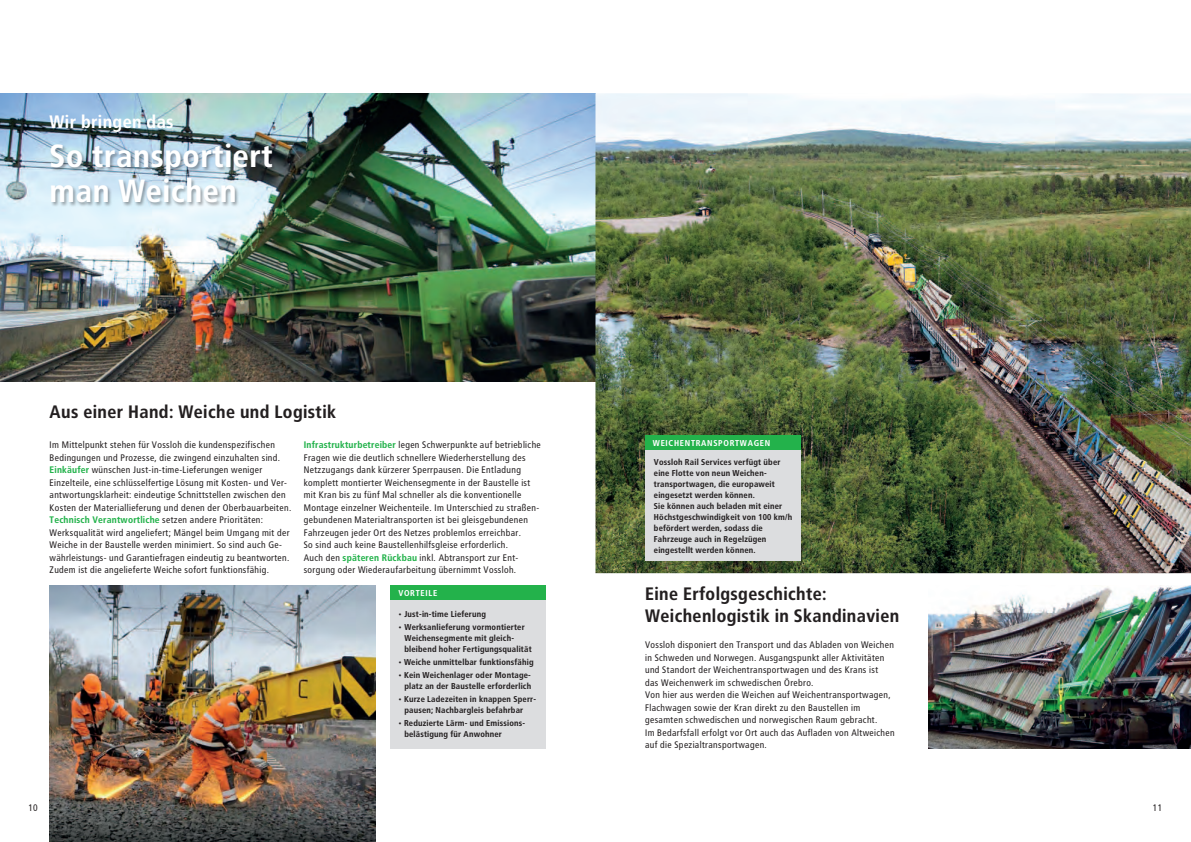
<style>
.page{position:relative;width:1191px;height:842px;background:#fff}
.page>*{position:absolute;margin:0;border:0;box-sizing:border-box;transform-origin:0 0}
.t1{font:700 32px/35px "Transit";color:#fff}
.t2{font:700 18px/22px "Transit";color:#231f20}
.t3{font:700 18px "Transit";color:#fff}
.t4{font:9.5px/12.5px "Transit";color:#231f20}
.t5{font:700 8.5px/11px "Transit";color:#231f20}
.t6{font:700 8.5px "Transit";letter-spacing:.06em;color:#fff}
.s1{font-weight:700;color:#23b24b}
</style>
<div class="page">
<img style="left:0;top:94px;width:595px;height:287px">
<img style="left:50px;top:586px;width:326px;height:256px">
<div style="left:390px;top:592px;width:156px;height:156px;background:#dcdddf"></div>
<div style="left:390px;top:586px;width:156px;height:14px;background:#23b24b"></div>
<div style="left:50px;top:143px;width:227px;height:64px;background:#231f20;opacity:.4"></div>
<img style="left:595px;top:93px;width:596px;height:480px">
<div style="left:645px;top:447px;width:156px;height:114px;background:#dcdddf"></div>
<div style="left:645px;top:435px;width:156px;height:15px;background:#23b24b"></div>
<img style="left:928px;top:586px;width:263px;height:162px">
<h2 class="t3" style="left:50px;top:111px;width:126px">Wir bringen das</h2>
<h1 class="t1" style="left:50px;top:139px;width:225px">So transportiert man Weichen</h1>
<h2 class="t2" style="left:50px;top:401px;width:288px">Aus einer Hand: Weiche und Logistik</h2>
<p class="t4" style="left:50px;top:438px;width:243px">Im Mittelpunkt stehen für Vossloh die kundenspezifischen Bedingungen und Prozesse, die zwingend einzuhalten sind.<br><span class="s1">Einkäufer</span> wünschen Just-in-time-Lieferungen weniger Einzelteile, eine schlüsselfertige Lösung mit Kosten- und Ver&shy;antwortungsklarheit: eindeutige Schnittstellen zwischen den Kosten der Materiallieferung und denen der Oberbauarbeiten.<br><span class="s1">Technisch Verantwortliche</span> setzen andere Prioritäten:<br>Werksqualität wird angeliefert; Mängel beim Umgang mit der Weiche in der Baustelle werden minimiert. So sind auch Ge&shy;währleistungs- und Garantiefragen eindeutig zu beantworten.<br>Zudem ist die angelieferte Weiche sofort funktionsfähig.</p>
<p class="t4" style="left:304px;top:438px;width:239px"><span class="s1">I nfrastrukturbetreiber</span> legen Schwerpunkte auf betriebliche Fragen wie die deutlich schnellere Wiederherstellung des Netzzugangs dank kürzerer Sperrpausen. Die Entladung komplett montierter Weichensegmente in der Baustelle ist mit Kran bis zu fünf Mal schneller als die konventionelle Montage einzelner Weichenteile. Im Unterschied zu straßen&shy;gebundenen Materialtransporten ist bei gleisgebundenen Fahrzeugen jeder Ort des Netzes problemlos erreichbar.<br>So sind auch keine Baustellenhilfsgleise erforderlich.<br>Auch den <span class="s1">späteren Rückbau</span> inkl. Abtransport zur Ent&shy;sorgung oder Wiederaufarbeitung übernimmt Vossloh.</p>
<p class="t6" style="left:398px;top:588px;width:35px">Vorteile</p>
<p class="t5" style="left:398px;top:608px;width:89px">• Just-in-time Lieferung</p>
<p class="t5" style="left:404px;top:621px;width:129px;text-indent:-6px">• Werksanlieferung vormontierter<br>Weichensegmente mit gleich&shy;bleibend hoher Fertigungsqualität</p>
<p class="t5" style="left:398px;top:656px;width:137px">• Weiche unmittelbar funktionsfähig</p>
<p class="t5" style="left:398px;top:669px;width:134px;text-align:right">• Kein Weichenlager oder Montage&shy;platz an der Baustelle erforderlich</p>
<p class="t5" style="left:404px;top:694px;width:133px;text-indent:-6px">• Kurze Ladezeiten in knappen Sperr&shy;pausen; Nachbargleis befahrbar</p>
<p class="t5" style="left:404px;top:718px;width:122px;text-indent:-6px">• Reduzierte Lärm- und Emissions&shy;belästigung für Anwohner</p>
<p class="t6" style="left:653px;top:438px;width:50px">Weichentransp</p>
<p class="t6" style="left:723px;top:438px;width:24px">ortwagen</p>
<p class="t5" style="left:654px;top:457px;width:140px">Vossloh Rail Services verfügt über eine Flotte von neun Weichen&shy;transportwagen, die europaweit eingesetzt werden können.<br>Sie können auch beladen mit einer<br>H öchstgeschwindigkeit von 100 km/h befördert werden, sodass die<br>Fahrzeuge auch in Regelzügen eingestellt werden können.</p>
<h2 class="t2" style="left:645px;top:583px;width:256px">Eine Erfolgsgeschichte:<br>Weichenlogistik in Skandinavien</h2>
<p class="t4" style="left:645px;top:639px;width:251px">Vossloh disponiert den Transport und das Abladen von Weichen in Schweden und Norwegen. Ausgangspunkt aller Aktivitäten und Standort der Weichentransportwagen und des Krans ist<br>das Weichenwerk im schwedischen Örebro.<br>Von hier aus werden die Weichen auf Weichentransportwagen, Flachwagen sowie der Kran direkt zu den Baustellen im gesamten schwedischen und norwegischen Raum gebracht.<br>Im Bedarfsfall erfolgt vor Ort auch das Aufladen von Altweichen auf die Spezialtransportwagen.</p>
<p class="t4" style="left:28px;top:801px;width:11px">10</p>
<p class="t4" style="left:1152px;top:801px;width:11px">11</p>
</div>
